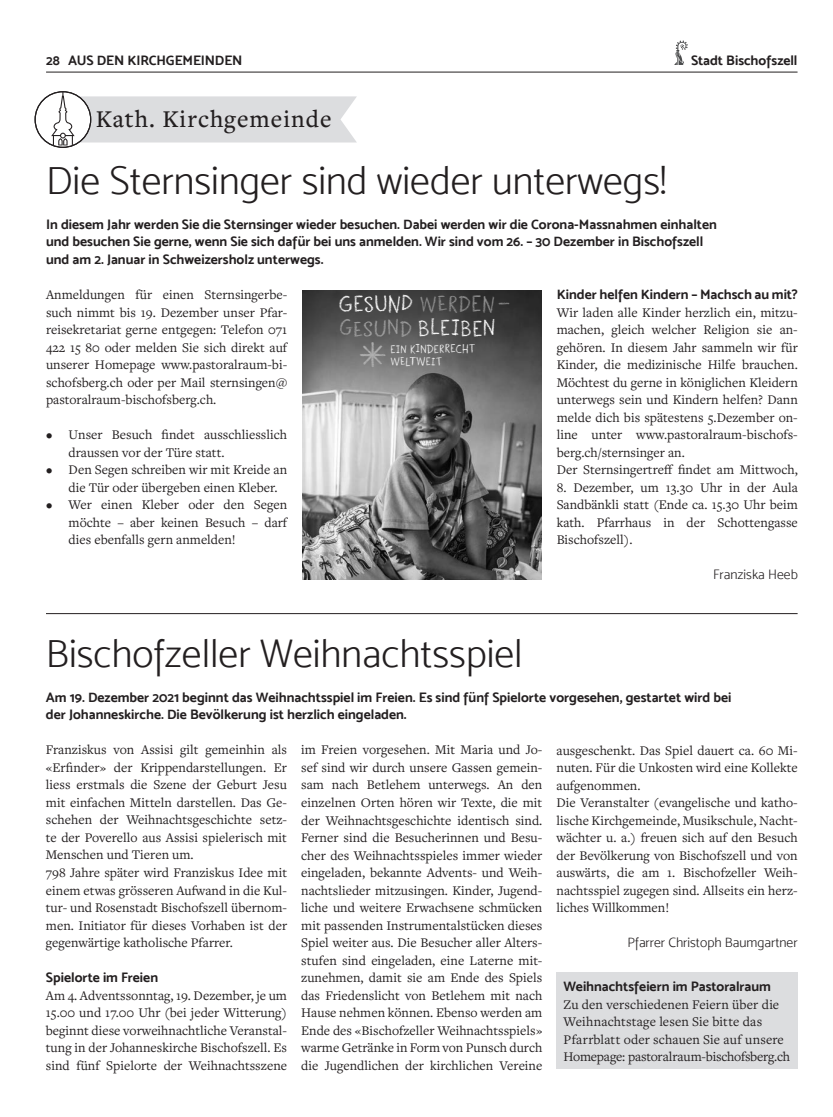
<style>
.page{position:relative;width:833px;height:1117px;background:#fff}
.page>*{position:absolute;margin:0;border:0;box-sizing:border-box;transform-origin:0 0}
.t1{font:40px "Mosk Light 300";color:#231f20}
.t2{font:27.75px "Sternsinger";color:#afafaf}
.t3{font:500 25px "Freight Text Pro";letter-spacing:.04em;color:#231f20}
.t4{font:19.75px "Sternsinger";color:#fff}
.t5{font:19.38px "Sternsinger";color:#909090}
.t6{font:13.75px/17.5px "Freight Text Pro";color:#231f20}
.t7{font:13.75px/17.5px "Mosk Bold 700";color:#231f20}
.t8{font:13.75px "Mosk Light 300";color:#231f20}
.t9{font:10.62px "Sternsinger";color:#fff}
.t10{font:10.12px "Sternsinger";color:#fff}
.s1{font-size:18.75px;color:#fff}
.s2{font-size:19.5px;color:#fff}
.s3{font-size:19.12px;color:#fff}
.s4{font-size:20.25px;color:#fff}
.s5{color:#fff}
.s6{font-size:19.75px}
.s7{font-size:18.88px;color:#a0a0a0}
.s8{font-size:19.25px;color:#a0a0a0}
.s9{color:#a0a0a0}
.s10{font-size:19px;color:#a0a0a0}
.s11{font-size:19.38px;color:#a0a0a0}
.s12{font-size:19.25px}
.s13{font-size:19.38px}
.s14{font-size:20.12px}
.s15{font-size:9.88px}
.s16{font-size:10.5px}
.s17{font-size:10.88px}
.s18{font-size:10.62px}
.s19{font-size:9.5px}
.s20{font-size:9.25px}
.s21{font-size:10.25px}
.s22{font-size:9.75px}
.s23{font-size:9.38px}
.s24{font-size:10px}
</style>
<div class="page">
<svg style="left:674px;top:41px;width:13px;height:24px"></svg>
<hr style="left:46px;top:72px;width:751px;height:1px;background:#231f20">
<svg style="left:35px;top:91px;width:322px;height:57px"></svg>
<div style="left:556px;top:972px;width:241px;height:96px;background:#dcdddf"></div>
<img style="left:302px;top:290px;width:239px;height:289px">
<hr style="left:46px;top:613px;width:751px;height:1px;background:#231f20">
<p class="t7" style="left:46px;top:51px;width:198px">28 AUS DEN KIRCHGEMEINDEN</p>
<p class="t7" style="left:691px;top:51px;width:108px">Stadt Bischofszell</p>
<h3 class="t3" style="left:96px;top:102px;width:237px">Kath. Kirchgemeinde</h3>
<h1 class="t1" style="left:46px;top:157px;width:622px">Die Sternsinger sind wieder unterwegs!</h1>
<p class="t7" style="left:46px;top:215px;width:672px">In diesem Jahr werden Sie die Sternsinger wieder besuchen. Dabei werden wir die Corona-Massnahmen einhalten und besuchen Sie gerne, wenn Sie sich dafür bei uns anmelden. Wir sind vom 26. – 30 Dezember in Bischofszell und am 2. Januar in Schweizersholz unterwegs.</p>
<p class="t6" style="left:46px;top:285px;width:243px;text-align:justify">Anmeldungen für einen Sternsingerbe&shy;such nimmt bis 19. Dezember unser Pfar&shy;reisekretariat gerne entgegen: Telefon 071<br>422 15 80 oder melden Sie sich direkt auf unserer Homepage www.pastoralraum-bi&shy;schofsberg.ch oder per Mail sternsingen@ pastoralraum-bischofsberg.ch.</p>
<p class="t6" style="left:69px;top:425px;width:220px;text-indent:-22px">• Unser Besuch findet ausschliesslich draussen vor der Türe statt.</p>
<p class="t6" style="left:69px;top:460px;width:220px;text-indent:-22px">• Den Segen schreiben wir mit Kreide an die Tür oder übergeben einen Kleber.</p>
<p class="t6" style="left:69px;top:495px;width:220px;text-align:justify;text-indent:-22px">• Wer einen Kleber oder den Segen möchte – aber keinen Besuch – darf dies ebenfalls gern anmelden!</p>
<p class="t7" style="left:556px;top:285px;width:243px">Kinder helfen Kindern – Machsch au mit?</p>
<p class="t6" style="left:556px;top:303px;width:243px">Wir laden alle Kinder herzlich ein, mitzu&shy;machen, gleich welcher Religion sie an&shy;gehören. In diesem Jahr sammeln wir für Kinder, die medizinische Hilfe brauchen.<br>Möchtest du gerne in königlichen Kleidern unterwegs sein und Kindern helfen? Dann melde dich bis spätestens 5.Dezember on&shy;line unter www.pastoralraum-bischofs&shy;berg.ch/sternsinger an.<br>Der Sternsingertreff findet am Mittwoch,</p>
<p class="t6" style="left:556px;top:478px;width:243px;text-align:justify">8. Dezember, um 13.30 Uhr in der Aula Sandbänkli statt (Ende ca. 15.30 Uhr beim kath. Pfarrhaus in der Schottengasse Bischofszell).</p>
<p class="t8" style="left:713px;top:566px;width:86px">Franziska Heeb</p>
<h3 class="t5" style="left:339px;top:290px;width:174px"><span class="s1">G</span><span class="s2">ES</span><span class="s3">U</span><span class="s4">N</span><span class="s5">D</span> WE<span class="s6">RDE</span>N –</h3>
<h3 class="t4" style="left:339px;top:314px;width:159px"><span class="s7">G</span><span class="s8">E</span><span class="s9">S</span><span class="s8">U</span><span class="s10">N</span><span class="s11">D</span> BL<span class="s12">E</span><span class="s13">I</span>B<span class="s12">E</span><span class="s14">N</span></h3>
<p class="t10" style="left:390px;top:354px;width:53px">W<span class="s15">E</span><span class="s16">L</span><span class="s17">T</span><span class="s18">W</span><span class="s19">E</span><span class="s20">I</span><span class="s21">T</span></p>
<h2 class="t2" style="left:359px;top:336px;width:30px">*</h2>
<p class="t9" style="left:390px;top:341px;width:87px"><span class="s22">E</span><span class="s23">I</span><span class="s22">N</span> <span class="s21">K</span><span class="s24">I</span><span class="s21">N</span><span class="s17">D</span><span class="s22">E</span>RR<span class="s24">E</span><span class="s17">C</span>HT</p>
<h1 class="t1" style="left:46px;top:630px;width:478px">Bischofzeller Weihnachtsspiel</h1>
<p class="t7" style="left:46px;top:688px;width:687px">Am 19. Dezember 2021 beginnt das Weihnachtsspiel im Freien. Es sind fünf Spielorte vorgesehen, gestartet wird bei der Johanneskirche. Die Bevölkerung ist herzlich eingeladen.</p>
<p class="t6" style="left:46px;top:740px;width:243px">Franziskus von Assisi gilt gemeinhin als «Erfinder» der Krippendarstellungen. Er liess erstmals die Szene der Geburt Jesu mit einfachen Mitteln darstellen. Das Ge&shy;schehen der Weihnachtsgeschichte setz&shy;te der Poverello aus Assisi spielerisch mit Menschen und Tieren um.<br>798 Jahre später wird Franziskus Idee mit einem etwas grösseren Aufwand in die Kul&shy;tur- und Rosenstadt Bischofszell übernom&shy;men. Initiator für dieses Vorhaben ist der gegenwärtige katholische Pfarrer.</p>
<p class="t7" style="left:46px;top:968px;width:114px">Spielorte im Freien</p>
<p class="t6" style="left:46px;top:985px;width:243px;text-align:justify">Am 4. Adventssonntag, 19. Dezember, je um 15.00 und 17.00 Uhr (bei jeder Witterung) beginnt diese vorweihnachtliche Veranstal&shy;tung in der Johanneskirche Bischofszell. Es sind fünf Spielorte der Weihnachtsszene</p>
<p class="t6" style="left:301px;top:740px;width:243px;text-align:justify">im Freien vorgesehen. Mit Maria und Jo&shy;sef sind wir durch unsere Gassen gemein&shy;sam nach Betlehem unterwegs. An den einzelnen Orten hören wir Texte, die mit der Weihnachtsgeschichte identisch sind.<br>Ferner sind die Besucherinnen und Besu&shy;cher des Weihnachtsspieles immer wieder eingeladen, bekannte Advents- und Weih&shy;nachtslieder mitzusingen. Kinder, Jugend&shy;liche und weitere Erwachsene schmücken mit passenden Instrumentalstücken dieses Spiel weiter aus. Die Besucher aller Alters&shy;stufen sind eingeladen, eine Laterne mit&shy;zunehmen, damit sie am Ende des Spiels das Friedenslicht von Betlehem mit nach Hause nehmen können. Ebenso werden am Ende des «Bischofzeller Weihnachtsspiels» warme Getränke in Form von Punsch durch die Jugendlichen der kirchlichen Vereine</p>
<p class="t6" style="left:556px;top:740px;width:243px">ausgeschenkt. Das Spiel dauert ca. 60 Mi&shy;nuten. Für die Unkosten wird eine Kollekte aufgenommen.<br>Die Veranstalter (evangelische und katho&shy;lische Kirchgemeinde, Musikschule, Nacht&shy;wächter u. a.) freuen sich auf den Besuch der Bevölkerung von Bischofszell und von auswärts, die am 1. Bischofzeller Weih&shy;nachtsspiel zugegen sind. Allseits ein herz&shy;liches Willkommen!</p>
<p class="t8" style="left:627px;top:934px;width:171px">Pfarrer Christoph Baumgartner</p>
<p class="t7" style="left:563px;top:977px;width:209px">Weihnachtsfeiern im Pastoralraum</p>
<p class="t6" style="left:563px;top:994px;width:228px">Zu den verschiedenen Feiern über die Weihnachtstage lesen Sie bitte das Pfarrblatt oder schauen Sie auf unsere Homepage: pastoralraum-bischofsberg.ch</p>
</div>
